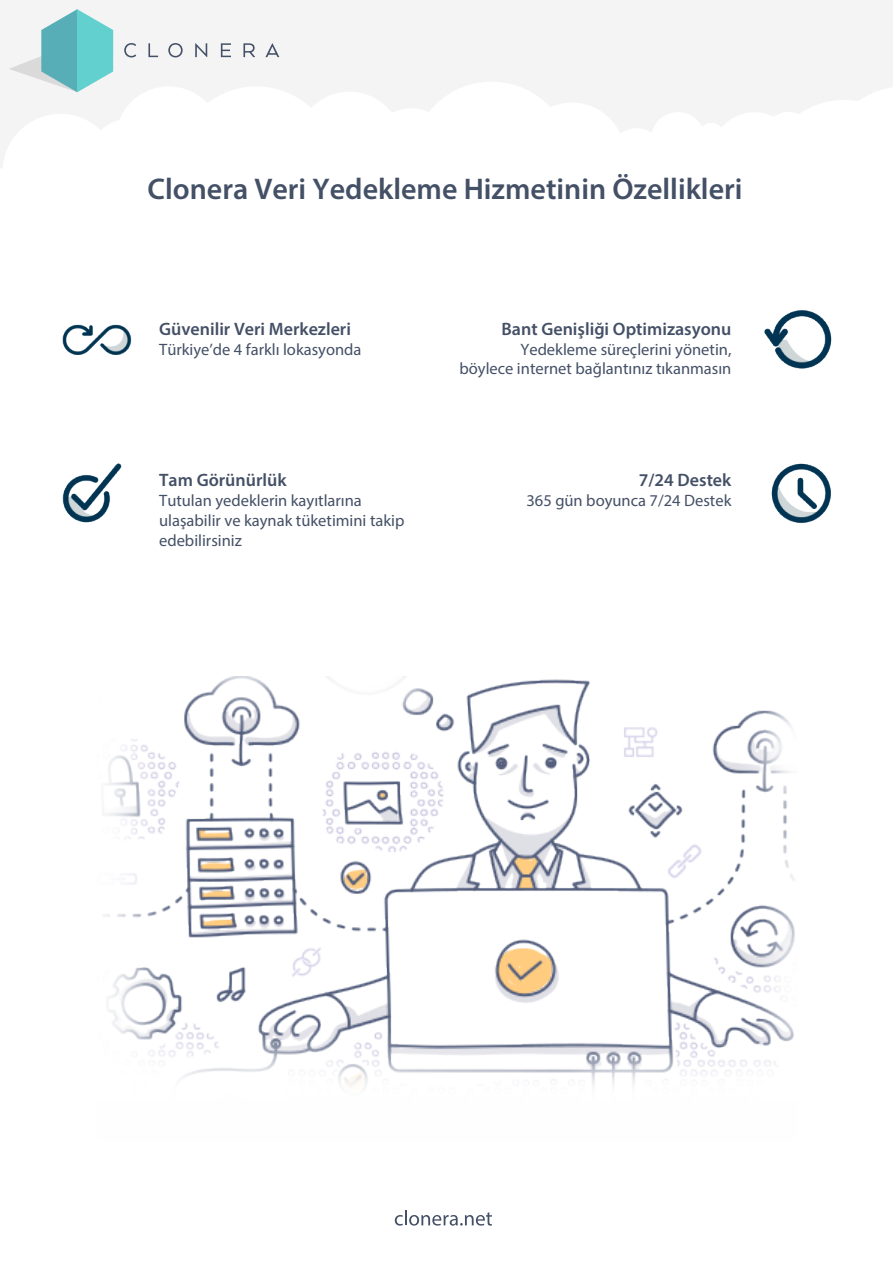
<style>
.page{position:relative;width:893px;height:1263px;background:#fff}
.page>*{position:absolute;margin:0;border:0;box-sizing:border-box;transform-origin:0 0}
.t1{font:600 30px "Myriad Pro";color:#445066}
.t2{font:600 18px "Myriad Pro";color:#445066}
.t3{font:16.5px/19.8px "Myriad Pro";color:#445066}
</style>
<div class="page">
<div style="left:0;top:0;width:893px;height:556px;background:#f4f4f4"></div>
<svg style="left:0;top:82px;width:893px;height:237px;fill:#fff"></svg>
<div style="left:0;top:319px;width:893px;height:944px;background:#fff"></div>
<svg style="left:124px;top:43px;width:12px;height:14px"></svg>
<svg style="left:148px;top:43px;width:10px;height:14px"></svg>
<svg style="left:168px;top:43px;width:15px;height:14px"></svg>
<svg style="left:195px;top:43px;width:12px;height:14px"></svg>
<svg style="left:221px;top:43px;width:10px;height:14px"></svg>
<svg style="left:243px;top:43px;width:12px;height:14px"></svg>
<svg style="left:265px;top:43px;width:14px;height:14px"></svg>
<svg style="left:9px;top:56px;width:32px;height:36px"></svg>
<svg style="left:41px;top:9px;width:36px;height:83px;fill:#58aeb7"></svg>
<svg style="left:77px;top:9px;width:36px;height:83px;fill:#63d0d0"></svg>
<svg style="left:395px;top:1210px;width:97px;height:15px"></svg>
<img style="left:5px;top:285px;width:183px;height:70px">
<img style="left:707px;top:285px;width:182px;height:84px">
<img style="left:62px;top:463px;width:60px;height:60px">
<img style="left:771px;top:463px;width:60px;height:60px">
<img style="left:103px;top:676px;width:692px;height:411px">
<h1 class="t1" style="left:147px;top:170px;width:597px">Clonera Veri Yedekleme Hizmetinin Özellikleri</h1>
<p class="t2" style="left:159px;top:317px;width:193px">Güvenilir Veri Merkezleri</p>
<p class="t3" style="left:159px;top:339px;width:204px">Türkiye’de 4 farklı lokasyonda</p>
<p class="t2" style="left:159px;top:469px;width:129px">Tam Görünürlük</p>
<p class="t3" style="left:159px;top:490px;width:247px">Tutulan yedeklerin kayıtlarına ulaşabilir ve kaynak tüketimini takip edebilirsiniz</p>
<p class="t2" style="left:502px;top:317px;width:231px">Bant Genişliği Optimizasyonu</p>
<p class="t3" style="left:459px;top:339px;width:273px;text-align:right">Yedekleme süreçlerini yönetin,<br>böylece internet bağlantınız tıkanmasın</p>
<p class="t2" style="left:639px;top:469px;width:94px">7/24 Destek</p>
<p class="t3" style="left:526px;top:490px;width:206px">365 gün boyunca 7/24 Destek</p>
</div>
